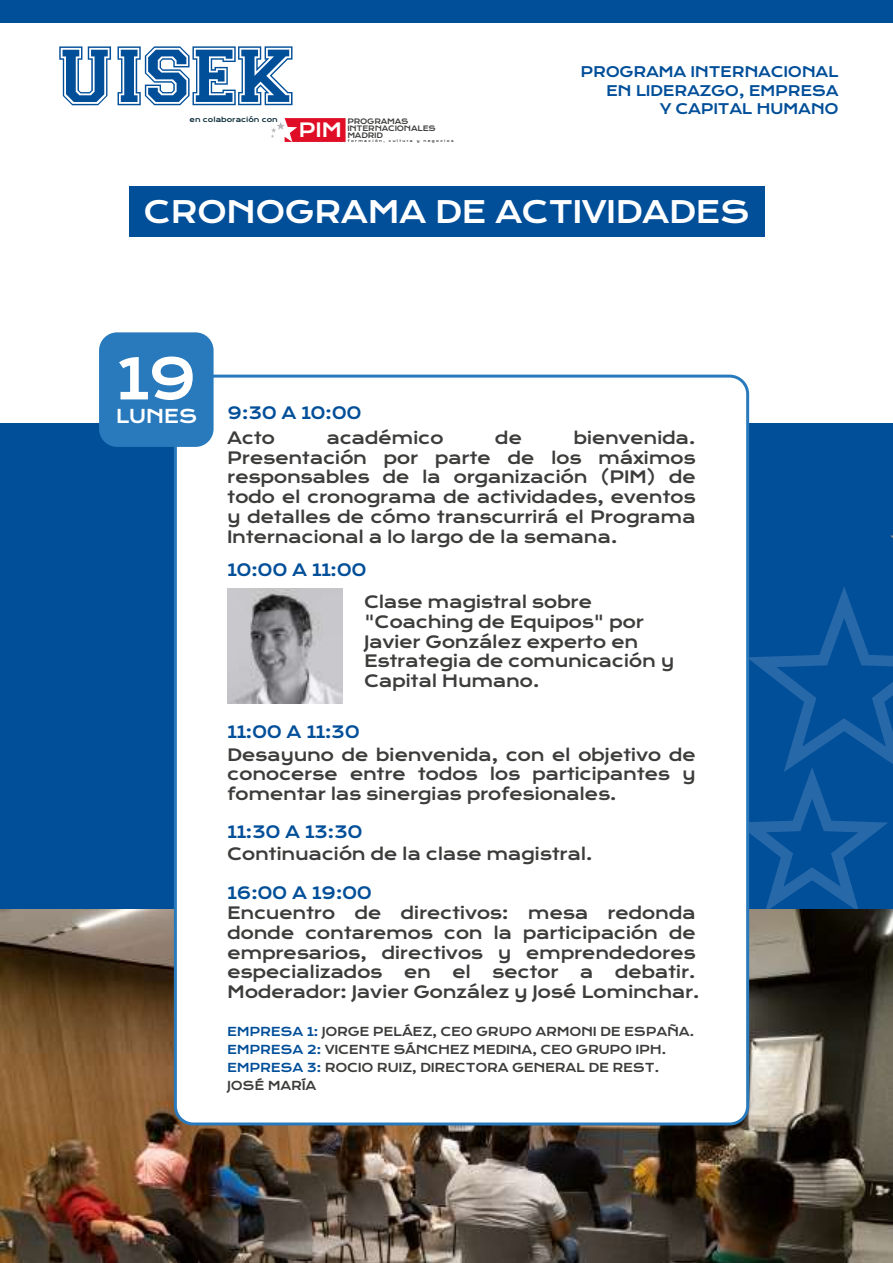
<style>
.page{position:relative;width:893px;height:1263px;background:#fff}
.page>*{position:absolute;margin:0;border:0;box-sizing:border-box;transform-origin:0 0}
.t1{font:55.5px "Krona One";color:#fff}
.t2{font:30px "Krona One";letter-spacing:-.025em;color:#fff}
.t3{font:19.05px "Krona One";color:#fff}
.t4{font:18.6px "Krona One";letter-spacing:-.025em;color:#fff}
.t5{font:16.5px/19.8px "Krona One";letter-spacing:-.025em;color:#3c3c3b;text-align:justify}
.t6{font:16.5px "Krona One";letter-spacing:-.025em;color:#014e99}
.t7{font:14.25px/18.6px "Krona One";letter-spacing:-.025em;color:#014e99;text-align:right}
.t8{font:12px/18px "Krona One";letter-spacing:-.025em;color:#3c3c3b}
.t9{font:7.2px/7.1px "Krona One";letter-spacing:-.025em;color:#3c3c3b}
.t10{font:6.75px "Krona One";color:#072837}
.t11{font:3.45px "Krona One";letter-spacing:.4em;color:#3c3c3b}
.s1{color:#014e99}
</style>
<div class="page">
<div style="left:129px;top:186px;width:635px;height:51px;background:#014e99"></div>
<div style="left:0;top:0;width:893px;height:22px;background:#014e99"></div>
<div style="left:0;top:423px;width:893px;height:487px;background:#014e99"></div>
<svg style="left:749px;top:587px;width:144px;height:323px"></svg>
<img style="left:0;top:910px;width:893px;height:353px">
<div style="left:174px;top:375px;width:575px;height:750px;background:#fff"></div>
<img style="left:227px;top:588px;width:116px;height:116px">
<div style="left:99px;top:332px;width:115px;height:115px;background:#297abd;border-radius:18px"></div>
<svg style="left:59px;top:46px;width:52px;height:59px"></svg>
<svg style="left:118px;top:46px;width:175px;height:59px"></svg>
<svg style="left:271px;top:118px;width:75px;height:24px"></svg>
<p class="t10" style="left:190px;top:115px;width:90px">en colaboración con</p>
<p class="t3" style="left:299px;top:119px;width:45px">PIM</p>
<p class="t9" style="left:347px;top:117px;width:90px">PROGRAMAS<br>INTERNACIONALES<br>MADRID</p>
<p class="t11" style="left:348px;top:138px;width:107px">formación, cultura y negocios</p>
<p class="t7" style="left:580px;top:62px;width:260px">PROGRAMA INTERNACIONAL<br>EN LIDERAZGO, EMPRESA<br>Y CAPITAL HUMANO</p>
<h2 class="t2" style="left:144px;top:193px;width:608px">CRONOGRAMA DE ACTIVIDADES</h2>
<h1 class="t1" style="left:116px;top:344px;width:83px">19</h1>
<p class="t4" style="left:116px;top:404px;width:83px">LUNES</p>
<p class="t6" style="left:227px;top:403px;width:136px">9:30 A 10:00</p>
<p class="t5" style="left:227px;top:428px;width:49px">Acto</p>
<p class="t5" style="left:326px;top:428px;width:119px">académico</p>
<p class="t5" style="left:495px;top:428px;width:29px">de</p>
<p class="t5" style="left:227px;top:428px;width:470px;text-indent:346px">bienvenida.<br>Presentación por parte de los máximos responsables de la organización (PIM) de todo el cronograma de actividades, eventos y detalles de cómo transcurrirá el Programa Internacional a lo largo de la semana.</p>
<p class="t6" style="left:227px;top:560px;width:141px">10:00 A 11:00</p>
<p class="t5" style="left:364px;top:592px;width:312px;text-align:left">Clase magistral sobre "Coaching de Equipos" por<br>Javier González experto en<br>Estrategia de comunicación y<br>Capital Humano.</p>
<p class="t6" style="left:227px;top:722px;width:134px">11:00 A 11:30</p>
<p class="t5" style="left:227px;top:745px;width:470px">Desayuno de bienvenida, con el objetivo de conocerse entre todos los participantes y fomentar las sinergias profesionales.</p>
<p class="t6" style="left:227px;top:822px;width:137px">11:30 A 13:30</p>
<p class="t5" style="left:227px;top:844px;width:367px">Continuación de la clase magistral.</p>
<p class="t6" style="left:227px;top:882px;width:146px">16:00 A 19:00</p>
<p class="t5" style="left:227px;top:903px;width:470px">Encuentro de directivos: mesa redonda donde contaremos con la participación de empresarios, directivos y emprendedores especializados</p>
<p class="t5" style="left:227px;top:962px;width:474px;text-align:right">debatir.<br>Moderador: Javier González y José Lominchar.</p>
<p class="t8" style="left:227px;top:1023px;width:469px"><span class="s1">EMPRESA 1:</span> JORGE PELÁEZ, CEO GRUPO ARMONI DE ESPAÑA.<br><span class="s1">EMPRESA 2:</span> VICENTE SÁNCHEZ MEDINA, CEO GRUPO IPH.<br><span class="s1">EMPRESA 3:</span> ROCIO RUIZ, DIRECTORA GENERAL DE REST.<br>JOSÉ MARÍA</p>
<p class="t5" style="left:404px;top:962px;width:29px">en</p>
<p class="t5" style="left:452px;top:962px;width:20px">el</p>
<p class="t5" style="left:492px;top:962px;width:68px">sector</p>
<p class="t5" style="left:580px;top:962px;width:15px">a</p>
</div>
